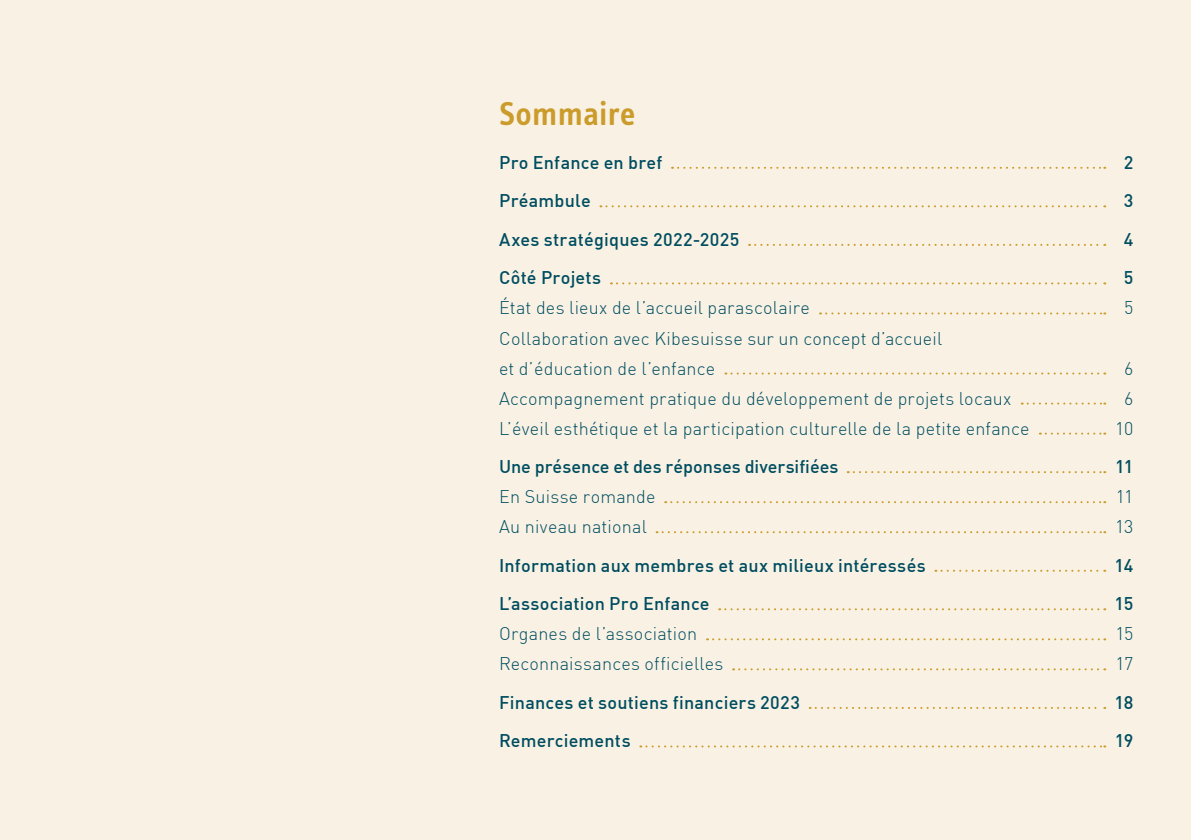
<style>
.page{position:relative;width:1191px;height:840px;background:#fff}
.page>*{position:absolute;margin:0;border:0;box-sizing:border-box;transform-origin:0 0}
.titre{font:34px "Info Text Semibold Tf";letter-spacing:.005em;color:#cb9c2b}
.texte_courant{font:300 18px/30px "DIN";letter-spacing:.01em;color:#004d60}
.texte_courant-2{font:500 18px "DIN";letter-spacing:.01em;color:#004d60}
</style>
<div class="page">
<div style="left:0;top:0;width:1191px;height:839px;background:#f9f2e4"></div>
<svg style="left:672px;top:167px;width:433px;height:2px"></svg>
<svg style="left:600px;top:205px;width:505px;height:2px"></svg>
<svg style="left:749px;top:244px;width:356px;height:2px"></svg>
<svg style="left:611px;top:282px;width:494px;height:2px"></svg>
<svg style="left:820px;top:312px;width:285px;height:2px"></svg>
<svg style="left:725px;top:372px;width:380px;height:2px"></svg>
<svg style="left:1021px;top:402px;width:84px;height:2px"></svg>
<svg style="left:1039px;top:432px;width:66px;height:2px"></svg>
<svg style="left:847px;top:471px;width:258px;height:2px"></svg>
<svg style="left:665px;top:501px;width:440px;height:2px"></svg>
<svg style="left:656px;top:531px;width:449px;height:2px"></svg>
<svg style="left:935px;top:569px;width:170px;height:2px"></svg>
<svg style="left:719px;top:608px;width:386px;height:2px"></svg>
<svg style="left:707px;top:638px;width:398px;height:2px"></svg>
<svg style="left:733px;top:668px;width:372px;height:2px"></svg>
<svg style="left:809px;top:706px;width:296px;height:2px"></svg>
<svg style="left:640px;top:745px;width:465px;height:2px"></svg>
<p class="titre" style="left:499px;top:94px;width:138px">Sommaire</p>
<p class="texte_courant-2" style="left:499px;top:151px;width:165px">Pro Enfance en bref</p>
<p class="texte_courant-2" style="left:1123px;top:151px;width:11px">2</p>
<p class="texte_courant-2" style="left:499px;top:189px;width:93px">Préambule</p>
<p class="texte_courant-2" style="left:1123px;top:189px;width:11px">3</p>
<p class="texte_courant-2" style="left:499px;top:228px;width:242px">Axes stratégiques 2022-2025</p>
<p class="texte_courant-2" style="left:1123px;top:228px;width:11px">4</p>
<p class="texte_courant-2" style="left:499px;top:266px;width:104px">Côté Projets</p>
<p class="texte_courant-2" style="left:1123px;top:266px;width:11px">5</p>
<p class="texte_courant" style="left:499px;top:292px;width:312px">État des lieux de l’accueil parascolaire</p>
<p class="texte_courant" style="left:1124px;top:292px;width:11px">5</p>
<p class="texte_courant" style="left:499px;top:322px;width:444px">Collaboration avec Kibesuisse sur un concept d’accueil et d’éducation de l’enfance</p>
<p class="texte_courant" style="left:1124px;top:352px;width:11px">6</p>
<p class="texte_courant" style="left:499px;top:382px;width:514px">Accompagnement pratique du développement de projets locaux</p>
<p class="texte_courant" style="left:1124px;top:382px;width:11px">6</p>
<p class="texte_courant" style="left:499px;top:412px;width:532px">L’éveil esthétique et la participation culturelle de la petite enfance</p>
<p class="texte_courant" style="left:1115px;top:412px;width:20px">10</p>
<p class="texte_courant-2" style="left:499px;top:455px;width:341px">Une présence et des réponses diversifiées</p>
<p class="texte_courant-2" style="left:1115px;top:455px;width:20px">11</p>
<p class="texte_courant" style="left:499px;top:481px;width:158px">En Suisse romande</p>
<p class="texte_courant" style="left:1116px;top:481px;width:19px">11</p>
<p class="texte_courant" style="left:499px;top:511px;width:149px">Au niveau national</p>
<p class="texte_courant" style="left:1115px;top:511px;width:20px">13</p>
<p class="texte_courant-2" style="left:499px;top:553px;width:428px">Information aux membres et aux milieux intéressés</p>
<p class="texte_courant-2" style="left:1114px;top:553px;width:20px">14</p>
<p class="texte_courant-2" style="left:499px;top:592px;width:212px">L’association Pro Enfance</p>
<p class="texte_courant-2" style="left:1114px;top:592px;width:20px">15</p>
<p class="texte_courant" style="left:499px;top:618px;width:199px">Organes de l’association</p>
<p class="texte_courant" style="left:1115px;top:618px;width:19px">15</p>
<p class="texte_courant" style="left:499px;top:648px;width:226px">Reconnaissances officielles</p>
<p class="texte_courant" style="left:1115px;top:648px;width:19px">17</p>
<p class="texte_courant-2" style="left:499px;top:690px;width:302px">Finances et soutiens financiers 2023</p>
<p class="texte_courant-2" style="left:1114px;top:690px;width:20px">18</p>
<p class="texte_courant-2" style="left:499px;top:729px;width:133px">Remerciements</p>
<p class="texte_courant-2" style="left:1114px;top:729px;width:20px">19</p>
</div>
